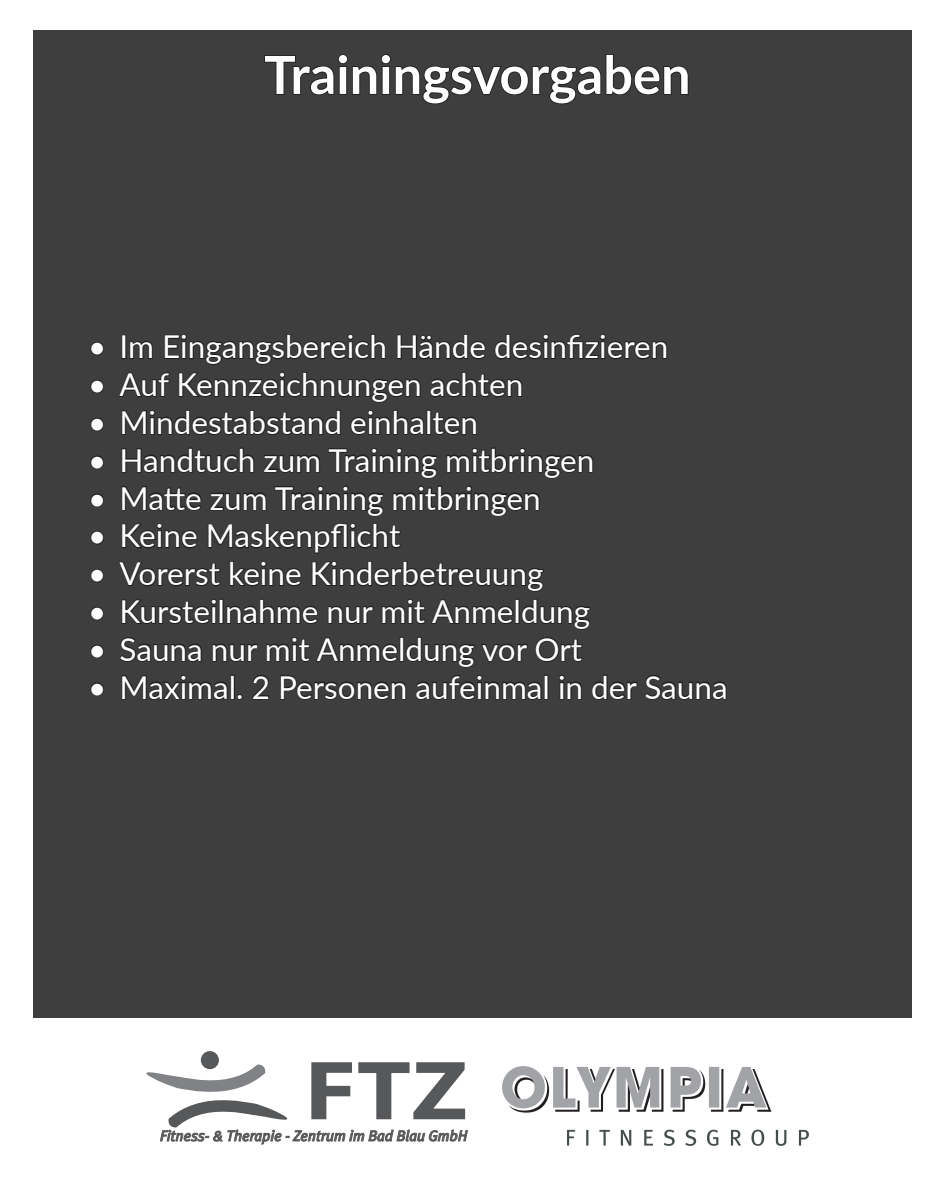
<style>
.page{position:relative;width:945px;height:1182px;background:#fff}
.page>*{position:absolute;margin:0;border:0;box-sizing:border-box;transform-origin:0 0}
.t1{font:700 52.5px "Lato";color:#fff}
.t2{font:31.5px "Lato";color:#fff}
.t3{font:italic 15.05px "Meta Plus";color:#57585a}
</style>
<div class="page">
<div style="left:33px;top:31px;width:879px;height:987px;background:#3e3e3f"></div>
<div style="left:201px;top:1050px;width:18px;height:18px;background:#57585a;border-radius:50%"></div>
<svg style="left:146px;top:1062px;width:322px;height:82px"></svg>
<img style="left:503px;top:1066px;width:305px;height:79px">
<svg style="left:264px;top:54px;width:425px;height:50px"></svg>
<svg style="left:90px;top:342px;width:14px;height:14px"></svg>
<svg style="left:90px;top:380px;width:14px;height:14px"></svg>
<svg style="left:90px;top:418px;width:14px;height:13px"></svg>
<svg style="left:90px;top:455px;width:14px;height:14px"></svg>
<svg style="left:90px;top:493px;width:14px;height:14px"></svg>
<svg style="left:90px;top:531px;width:14px;height:14px"></svg>
<svg style="left:90px;top:569px;width:14px;height:14px"></svg>
<svg style="left:90px;top:607px;width:14px;height:13px"></svg>
<svg style="left:90px;top:645px;width:14px;height:13px"></svg>
<svg style="left:90px;top:682px;width:14px;height:14px"></svg>
<svg style="left:118px;top:334px;width:609px;height:366px"></svg>
<p class="t1" style="left:264px;top:36px;width:428px">Trainingsvorgaben</p>
<p class="t2" style="left:88px;top:324px;width:582px">• Im Eingangsbereich Hände desinfizieren</p>
<p class="t2" style="left:88px;top:362px;width:437px">• Auf Kennzeichnungen achten</p>
<p class="t2" style="left:88px;top:400px;width:391px">• Mindestabstand einhalten</p>
<p class="t2" style="left:88px;top:437px;width:508px">• Handtuch zum Training mitbringen</p>
<p class="t2" style="left:88px;top:475px;width:454px">• Matte zum Training mitbringen</p>
<p class="t2" style="left:88px;top:513px;width:314px">• Keine Maskenpflicht</p>
<p class="t2" style="left:88px;top:551px;width:457px">• Vorerst keine Kinderbetreuung</p>
<p class="t2" style="left:88px;top:589px;width:504px">• Kursteilnahme nur mit Anmeldung</p>
<p class="t2" style="left:88px;top:626px;width:496px">• Sauna nur mit Anmeldung vor Ort</p>
<p class="t2" style="left:88px;top:664px;width:641px">• Maximal. 2 Personen aufeinmal in der Sauna</p>
<p class="t3" style="left:160px;top:1126px;width:309px">Fitness- &amp; Therapie - Zentrum im Bad Blau GmbH</p>
</div>
